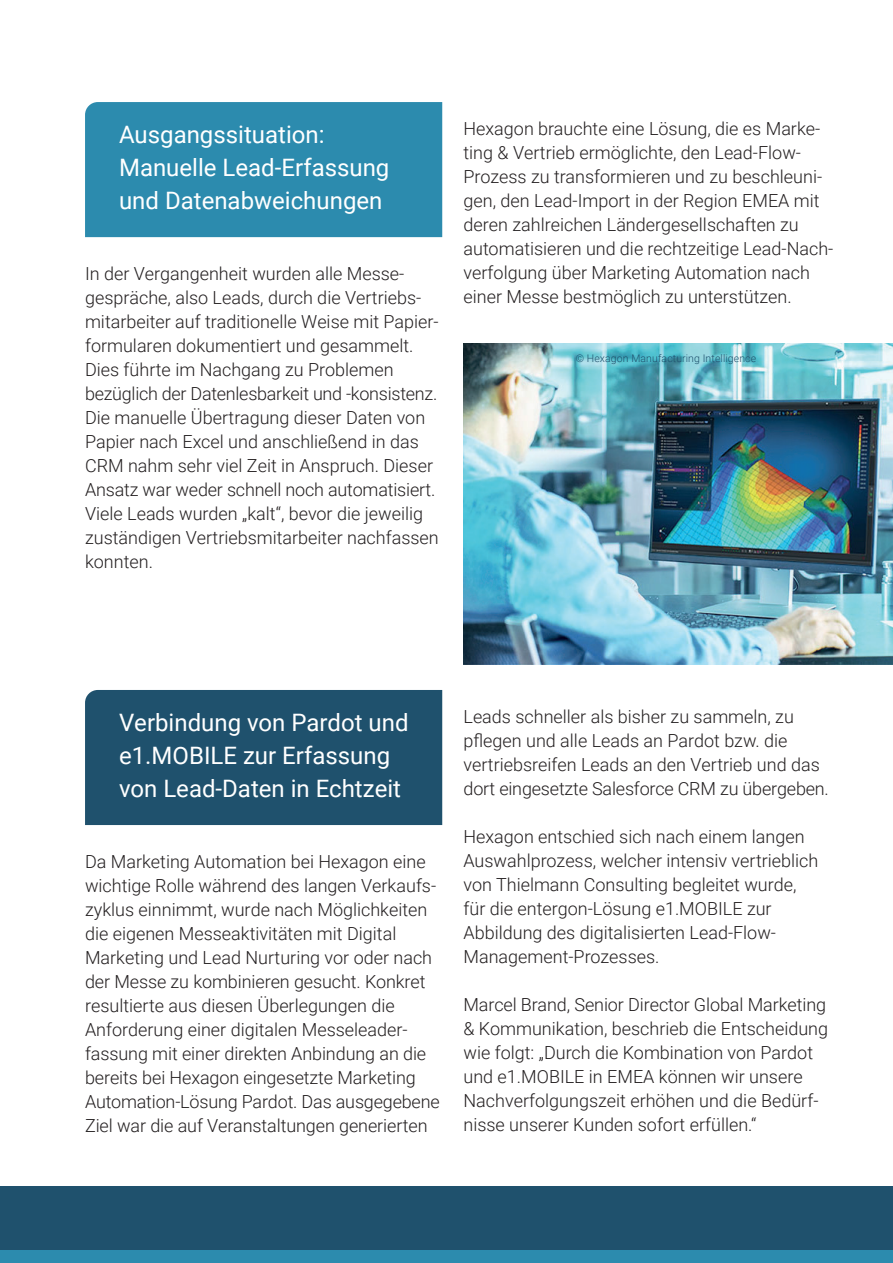
<style>
.page{position:relative;width:893px;height:1263px;background:#fff}
.page>*{position:absolute;margin:0;border:0;box-sizing:border-box;transform-origin:0 0}
.t1{font:24px/33px "Roboto";color:#fff}
.t2{font:300 18px/24px "Roboto";color:#231f20}
.t3{font:300 10.5px "Roboto";letter-spacing:.01em;color:#1f516d}
</style>
<div class="page">
<div style="left:0;top:1250px;width:893px;height:13px;background:#2c8bae"></div>
<div style="left:0;top:1186px;width:893px;height:64px;background:#1f516d"></div>
<div style="left:85px;top:102px;width:357px;height:135px;background:#2c8bae"></div>
<div style="left:85px;top:690px;width:357px;height:135px;background:#1f516d"></div>
<img style="left:463px;top:343px;width:430px;height:321px">
<h1 class="t1" style="left:119px;top:117px;width:272px">Ausgangssituation:<br>Manuelle Lead-Erfassung und Datenabweichungen</h1>
<p class="t2" style="left:85px;top:261px;width:355px">In der Vergangenheit wurden alle Messe&shy;gespräche, also Leads, durch die Vertriebs&shy;mitarbeiter auf traditionelle Weise mit Papier&shy;formularen dokumentiert und gesammelt.<br>Dies führte im Nachgang zu Problemen bezüglich der Datenlesbarkeit und -konsistenz.<br>Die manuelle Übertragung dieser Daten von Papier nach Excel und anschließend in das CRM nahm sehr viel Zeit in Anspruch. Dieser Ansatz war weder schnell noch automatisiert.<br>Viele Leads wurden „kalt“, bevor die jeweilig zuständigen Vertriebsmitarbeiter nachfassen konnten.</p>
<p class="t2" style="left:463px;top:116px;width:371px">Hexagon brauchte eine Lösung, die es Marke&shy;ting &amp; Vertrieb ermöglichte, den Lead-Flow-Prozess zu transformieren und zu beschleuni&shy;gen, den Lead-Import in der Region EMEA mit deren zahlreichen Ländergesellschaften zu automatisieren und die rechtzeitige Lead-Nach&shy;verfolgung über Marketing Automation nach einer Messe bestmöglich zu unterstützen.</p>
<p class="t3" style="left:576px;top:351px;width:182px">© Hexagon Manufacturing Intelligence</p>
<h1 class="t1" style="left:119px;top:705px;width:291px">Verbindung von Pardot und e1.MOBILE zur Erfassung von Lead-Daten in Echtzeit</h1>
<p class="t2" style="left:85px;top:849px;width:356px">Da Marketing Automation bei Hexagon eine wichtige Rolle während des langen Verkaufs&shy;zyklus einnimmt, wurde nach Möglichkeiten die eigenen Messeaktivitäten mit Digital Marketing und Lead Nurturing vor oder nach der Messe zu kombinieren gesucht. Konkret resultierte aus diesen Überlegungen die Anforderung einer digitalen Messeleader&shy;fassung mit einer direkten Anbindung an die bereits bei Hexagon eingesetzte Marketing Automation-Lösung Pardot. Das ausgegebene Ziel war die auf Veranstaltungen generierten</p>
<p class="t2" style="left:463px;top:703px;width:367px">Leads schneller als bisher zu sammeln, zu pflegen und alle Leads an Pardot bzw. die vertriebsreifen Leads an den Vertrieb und das dort eingesetzte Salesforce CRM zu übergeben.</p>
<p class="t2" style="left:463px;top:823px;width:356px">Hexagon entschied sich nach einem langen Auswahlprozess, welcher intensiv vertrieblich von Thielmann Consulting begleitet wurde, für die entergon-Lösung e1.MOBILE zur Abbildung des digitalisierten Lead-Flow-Management-Prozesses.</p>
<p class="t2" style="left:463px;top:991px;width:366px">Marcel Brand, Senior Director Global Marketing &amp; Kommunikation, beschrieb die Entscheidung wie folgt: „Durch die Kombination von Pardot und e1.MOBILE in EMEA können wir unsere Nachverfolgungszeit erhöhen und die Bedürf&shy;nisse unserer Kunden sofort erfüllen.“</p>
</div>
